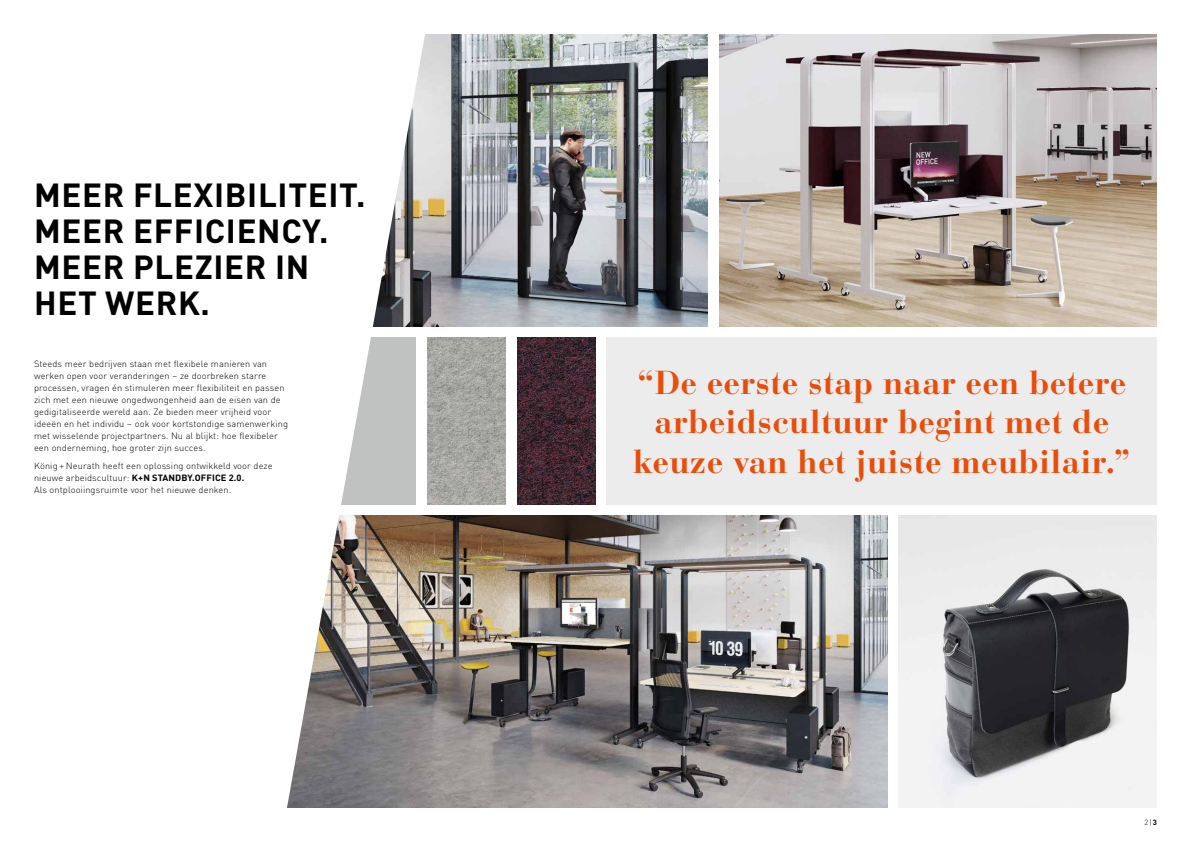
<style>
.page{position:relative;width:1191px;height:842px;background:#fff}
.page>*{position:absolute;margin:0;border:0;box-sizing:border-box;transform-origin:0 0}
.t1{font:700 33px/39.6px "Bauer Bodoni Std";letter-spacing:.01em;color:#e94d0a;text-align:center}
.t2{font:700 33px/36px "DINOT";letter-spacing:.02em;color:#000}
.t3{font:300 9px/12px "DINOT";letter-spacing:.01em;color:#000}
.t4{font:300 7.5px "DINOT";color:#000}
.s1{font-weight:700}
</style>
<div class="page">
<img style="left:431px;top:34px;width:277px;height:292px">
<img style="left:899px;top:516px;width:258px;height:292px">
<img style="left:719px;top:34px;width:438px;height:292px">
<img style="left:431px;top:516px;width:456px;height:292px">
<img style="left:431px;top:337px;width:75px;height:168px">
<img style="left:517px;top:337px;width:78px;height:168px">
<div style="left:607px;top:337px;width:550px;height:168px;background:#ececed"></div>
<svg style="left:287px;top:34px;width:144px;height:774px"></svg>
<h1 class="t2" style="left:34px;top:174px;width:333px">MEER FLEXIBILITEIT.<br>MEER EFFICIENCY.<br>MEER PLEZIER IN<br>HET WERK.</h1>
<p class="t3" style="left:34px;top:357px;width:255px">Steeds meer bedrijven staan met flexibele manieren van werken open voor veranderingen – ze doorbreken starre processen, vragen én stimuleren meer flexibiliteit en passen zich met een nieuwe ongedwongenheid aan de eisen van de gedigitaliseerde wereld aan. Ze bieden meer vrijheid voor ideeën en het individu – ook voor kortstondige samenwerking met wisselende projectpartners. Nu al blijkt: hoe flexibeler een onderneming, hoe groter zijn succes.</p>
<p class="t3" style="left:34px;top:459px;width:240px">König + Neurath heeft een oplossing ontwikkeld voor deze nieuwe arbeidscultuur: <span class="s1">K+N STANDBY.OFFICE 2.0.<br></span>Als ontplooiingsruimte voor het nieuwe denken.</p>
<h1 class="t1" style="left:633px;top:362px;width:498px">“De eerste stap naar een betere arbeidscultuur begint met de keuze van het juiste meubilair.”</h1>
<p class="t4" style="left:1144px;top:817px;width:14px">2|<span class="s1">3</span></p>
</div>
